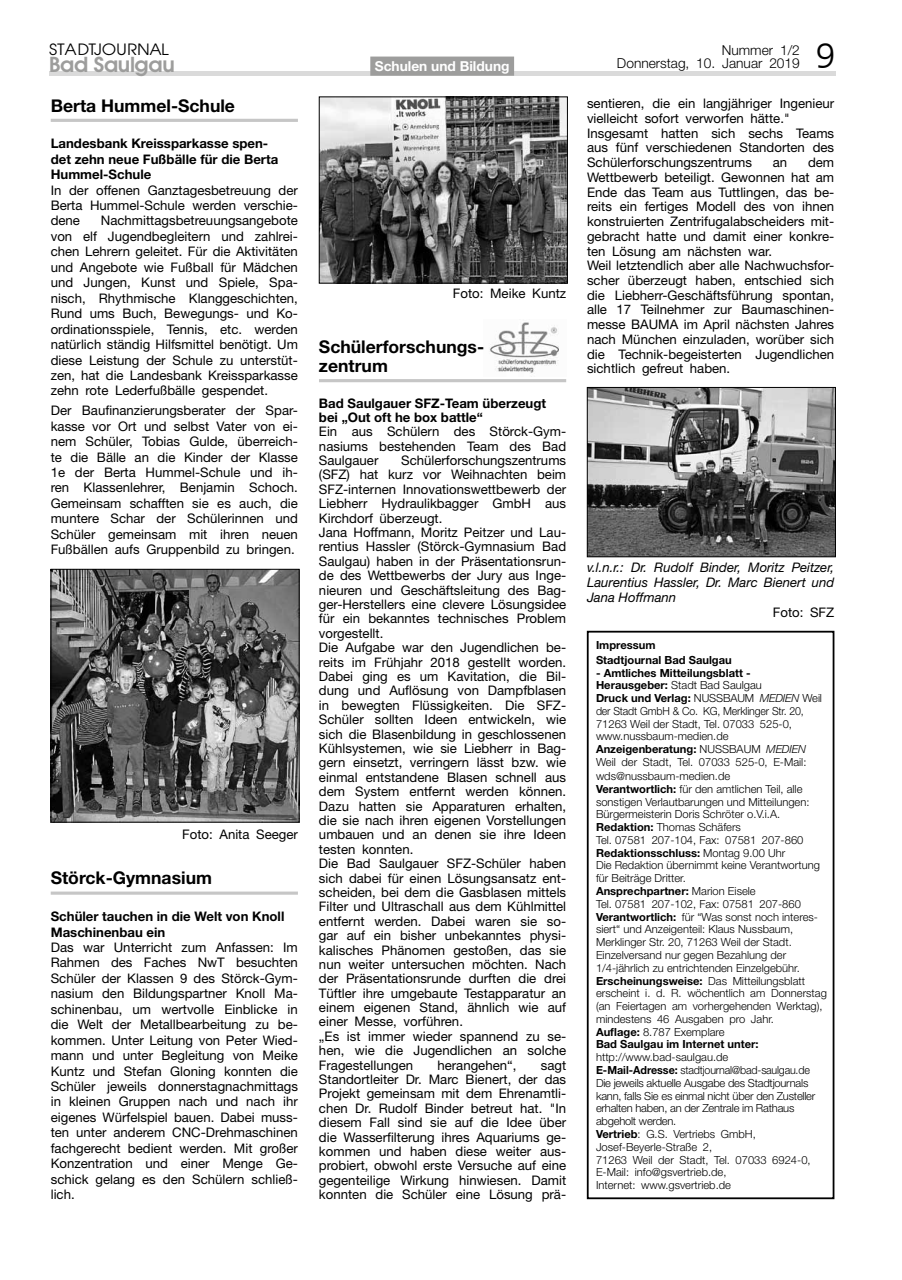
<style>
.page{position:relative;width:902px;height:1280px;background:#fff}
.page>*{position:absolute;margin:0;border:0;box-sizing:border-box;transform-origin:0 0}
.t1{font:300 35.1px "Frutiger";color:#000}
.t2{font:600 21.45px "Avant Garde Two BQ";letter-spacing:-.02em;color:#9d9d9c}
.t3{font:700 17.55px/19.2px "Helvetica Neue";color:#000}
.t4{font:16.35px "Avant Garde Two BQ";color:#000;scale:1.08 1}
.t5{font:300 13.65px/13.5px "Helvetica Neue";color:#000;text-align:right}
.t6{font:700 13.65px "Helvetica Neue";color:#fff}
.t7{font:13.2px/14.4px "Helvetica Neue";color:#000;text-align:justify}
.t8{font:700 13.2px/15.5px "Helvetica Neue";color:#000}
.t9{font:italic 13.2px/14.7px "Helvetica Neue";color:#000;text-align:justify}
.t10{font:300 11.1px/12.8px "Helvetica Neue";color:#000}
.t11{font:300 11.1px/12.8px "Helvetica Neue";letter-spacing:-.02em;color:#000}
.t12{font:700 11.1px/14.9px "Helvetica Neue";color:#000}
.s1{font-weight:700}
.s2{font-style:italic}
</style>
<div class="page">
<div style="left:49px;top:71px;width:786px;height:5px;background:#dadada"></div>
<div style="left:370px;top:57px;width:144px;height:19px;background:#9d9d9c"></div>
<hr style="left:51px;top:119px;width:247px;height:3px;background:#c6c6c6">
<svg style="left:51px;top:891px;width:247px;height:4px"></svg>
<img style="left:53px;top:571px;width:244px;height:249px">
<div style="left:51px;top:569px;width:248px;height:253px;border:1px solid #000"></div>
<hr style="left:319px;top:379px;width:247px;height:3px;background:#c6c6c6">
<img style="left:321px;top:99px;width:244px;height:182px">
<div style="left:319px;top:97px;width:248px;height:186px;border:1px solid #000"></div>
<img style="left:489px;top:322px;width:70px;height:51px">
<img style="left:589px;top:389px;width:244px;height:166px">
<div style="left:587px;top:387px;width:248px;height:170px;border:1px solid #000"></div>
<div style="left:586px;top:631px;width:248px;height:568px;border:2px solid #000"></div>
<p class="t4" style="left:49px;top:40px;width:112px">STADTJOURNAL</p>
<h2 class="t2" style="left:49px;top:52px;width:127px">Bad Saulgau</h2>
<p class="t6" style="left:375px;top:57px;width:136px">Schulen und Bildung</p>
<h3 class="t3" style="left:51px;top:95px;width:186px">Berta Hummel-Schule</h3>
<p class="t8" style="left:51px;top:136px;width:229px">Landesbank Kreissparkasse spen&shy;det zehn neue Fußbälle für die Berta<br>Hummel-Schule</p>
<p class="t7" style="left:51px;top:182px;width:249px;line-height:15.5px">In der offenen Ganztagesbetreuung der Berta Hummel-Schule werden verschie&shy;dene</p>
<p class="t7" style="left:51px;top:213px;width:249px;line-height:15.5px;text-indent:50px">Nachmittagsbetreuungsangebote von elf Jugendbegleitern und zahlrei&shy;chen Lehrern geleitet. Für die Aktivitäten und Angebote wie Fußball für Mädchen und Jungen, Kunst und Spiele, Spa&shy;nisch, Rhythmische Klanggeschichten, Rund ums Buch, Bewegungs- und Ko&shy;ordinationsspiele, Tennis, etc. werden natürlich ständig Hilfsmittel benötigt. Um diese Leistung der Schule zu unterstüt&shy;zen, hat die Landesbank Kreissparkasse zehn rote Lederfußbälle gespendet.</p>
<p class="t7" style="left:51px;top:402px;width:249px;line-height:15.5px">Der Baufinanzierungsberater der Spar&shy;kasse vor Ort und selbst Vater von ei&shy;nem Schüler, Tobias Gulde, überreich&shy;te die Bälle an die Kinder der Klasse 1e der Berta Hummel-Schule und ih&shy;ren Klassenlehrer, Benjamin Schoch.<br>Gemeinsam schafften sie es auch, die muntere Schar der Schülerinnen und Schüler gemeinsam mit ihren neuen Fußbällen aufs Gruppenbild zu bringen.</p>
<p class="t7" style="left:453px;top:286px;width:115px">Foto: Meike Kuntz</p>
<h3 class="t3" style="left:319px;top:336px;width:167px">Schülerforschungs&shy;zentrum</h3>
<p class="t8" style="left:319px;top:395px;width:228px;line-height:14.4px">Bad Saulgauer SFZ-Team überzeugt bei „Out oft he box battle“</p>
<p class="t7" style="left:319px;top:424px;width:249px">Ein aus Schülern des Störck-Gym&shy;nasiums bestehenden Team des Bad Saulgauer</p>
<p class="t7" style="left:319px;top:453px;width:249px;text-align:left;text-indent:82px">Schülerforschungszentrums (SFZ) hat kurz vor Weihnachten beim SFZ-internen Innovationswettbewerb der Liebherr Hydraulikbagger GmbH aus Kirchdorf überzeugt.<br>Jana Hoffmann, Moritz Peitzer und Lau&shy;rentius Hassler (Störck-Gymnasium Bad Saulgau) haben in der Präsentationsrun&shy;de des Wettbewerbs der Jury aus Inge&shy;nieuren und Geschäftsleitung des Bag&shy;ger-Herstellers eine clevere Lösungsidee für ein bekanntes technisches Problem vorgestellt.<br>Die Aufgabe war den Jugendlichen be&shy;reits im Frühjahr 2018 gestellt worden.<br>Dabei ging es um Kavitation, die Bil&shy;dung und Auflösung von Dampfblasen in bewegten Flüssigkeiten. Die SFZ-Schüler sollten Ideen entwickeln, wie sich die Blasenbildung in geschlossenen Kühlsystemen, wie sie Liebherr in Bag&shy;gern einsetzt, verringern lässt bzw. wie einmal entstandene Blasen schnell aus dem System entfernt werden können.<br>Dazu hatten sie Apparaturen erhalten, die sie nach ihren eigenen Vorstellungen umbauen und an denen sie ihre Ideen testen konnten.<br>Die Bad Saulgauer SFZ-Schüler haben sich dabei für einen Lösungsansatz ent&shy;scheiden, bei dem die Gasblasen mittels Filter und Ultraschall aus dem Kühlmittel entfernt werden. Dabei waren sie so&shy;gar auf ein bisher unbekanntes physi&shy;kalisches Phänomen gestoßen, das sie nun weiter untersuchen möchten. Nach der Präsentationsrunde durften die drei Tüftler ihre umgebaute Testapparatur an einem eigenen Stand, ähnlich wie auf einer Messe, vorführen.<br>„Es ist immer wieder spannend zu se&shy;hen, wie die Jugendlichen an solche Fragestellungen</p>
<p class="t7" style="left:182px;top:826px;width:117px">Foto: Anita Seeger</p>
<h3 class="t3" style="left:51px;top:868px;width:163px">Störck-Gymnasium</h3>
<p class="t8" style="left:51px;top:908px;width:235px">Schüler tauchen in die Welt von Knoll<br>Maschinenbau ein</p>
<p class="t7" style="left:51px;top:939px;width:249px;line-height:15.5px">Das war Unterricht zum Anfassen: Im Rahmen des Faches NwT besuchten Schüler der Klassen 9 des Störck-Gym&shy;nasium den Bildungspartner Knoll Ma&shy;schinenbau, um wertvolle Einblicke in die Welt der Metallbearbeitung zu be&shy;kommen. Unter Leitung von Peter Wied&shy;mann und unter Begleitung von Meike Kuntz und Stefan Gloning konnten die Schüler jeweils donnerstagnachmittags in kleinen Gruppen nach und nach ihr eigenes Würfelspiel bauen. Dabei muss&shy;ten unter anderem CNC-Drehmaschinen fachgerecht bedient werden. Mit großer Konzentration und einer Menge Ge&shy;schick gelang es den Schülern schließ&shy;lich.</p>
<p class="t7" style="left:437px;top:1057px;width:80px">herangehen“,</p>
<p class="t7" style="left:319px;top:1057px;width:249px;text-indent:222px">sagt Standortleiter Dr. Marc Bienert, der das Projekt gemeinsam mit dem Ehrenamtli&shy;chen Dr. Rudolf Binder betreut hat. "In diesem Fall sind sie auf die Idee über die Wasserfilterung ihres Aquariums ge&shy;kommen und haben diese weiter aus&shy;probiert, obwohl erste Versuche auf eine gegenteilige Wirkung hinwiesen. Damit konnten die Schüler eine Lösung prä-</p>
<p class="t5" style="left:617px;top:43px;width:184px">Nummer 1/2<br>Donnerstag, 10. Januar 2019</p>
<h1 class="t1" style="left:815px;top:36px;width:21px">9</h1>
<p class="t7" style="left:587px;top:96px;width:249px;text-align:left">sentieren, die ein langjähriger Ingenieur vielleicht sofort verworfen hätte." Insgesamt hatten sich sechs Teams aus fünf verschiedenen Standorten des Schülerforschungszentrums</p>
<p class="t7" style="left:587px;top:155px;width:249px;text-align:left;text-indent:221px">dem Wettbewerb beteiligt. Gewonnen hat am Ende das Team aus Tuttlingen, das be&shy;reits ein fertiges Modell des von ihnen konstruierten Zentrifugalabscheiders mit&shy;gebracht hatte und damit einer konkre&shy;ten Lösung am nächsten war.<br>Weil letztendlich aber alle Nachwuchsfor&shy;scher überzeugt haben, entschied sich die Liebherr-Geschäftsführung spontan, alle 17 Teilnehmer zur Baumaschinen&shy;messe BAUMA im April nächsten Jahres nach München einzuladen, worüber sich die Technik-begeisterten Jugendlichen sichtlich gefreut haben.</p>
<p class="t7" style="left:772px;top:155px;width:16px">an</p>
<p class="t9" style="left:587px;top:560px;width:249px">v.l.n.r.: Dr. Rudolf Binder, Moritz Peitzer, Laurentius Hassler, Dr. Marc Bienert und Jana Hoffmann</p>
<p class="t7" style="left:772px;top:604px;width:63px">Foto: SFZ</p>
<p class="t12" style="left:596px;top:637px;width:137px">Impressum<br>Stadtjournal Bad Saulgau</p>
<p class="t10" style="left:596px;top:666px;width:227px"><span class="s1">- Amtliches Mitteilungsblatt - Herausgeber:</span> Stadt Bad Saulgau<br><span class="s1">Druck und Verlag:</span> NUSSBAUM <span class="s2">MEDIEN</span> Weil der Stadt GmbH &amp; Co. KG, Merklinger Str. 20, 71263 Weil der Stadt, Tel. 07033 525-0, www.nussbaum-medien.de <span class="s1">Anzeigenberatung:</span> NUSSBAUM <span class="s2">MEDIEN </span>Weil der Stadt, Tel. 07033 525-0, E-Mail:</p>
<p class="t10" style="left:596px;top:769px;width:232px">wds@nussbaum-medien.de<br><span class="s1">Verantwortlich:</span> für den amtlichen Teil, alle sonstigen Verlautbarungen und Mitteilungen:<br>Bürgermeisterin Doris Schröter o.V.i.A.<br><span class="s1">Redaktion:</span> Thomas Schäfers<br>Tel. 07581 207-104, Fax: 07581 207-860<br><span class="s1">Redaktionsschluss:</span> Montag 9.00 Uhr<br>Die Redaktion übernimmt keine Verantwortung für Beiträge Dritter.<br><span class="s1">Ansprechpartner:</span> Marion Eisele<br>Tel. 07581 207-102, Fax: 07581 207-860<br><span class="s1">Verantwortlich:</span> für “Was sonst noch interes&shy;siert“ und Anzeigenteil: Klaus Nussbaum, Merklinger Str. 20, 71263 Weil der Stadt.<br>Einzelversand nur gegen Bezahlung der 1/4-jährlich zu entrichtenden Einzelgebühr.<br><span class="s1">Erscheinungsweise:</span> Das Mitteilungsblatt erscheint i. d. R. wöchentlich am Donnerstag (an Feiertagen am vorhergehenden Werktag), mindestens 46 Ausgaben pro Jahr.<br><span class="s1">Auflage:</span> 8.787 Exemplare<br><span class="s1">Bad Saulgau im Internet unter:</span></p>
<p class="t11" style="left:596px;top:1051px;width:221px">http://www.bad-saulgau.de<br><span class="s1">E-Mail-Adresse:</span> stadtjournal@bad-saulgau.de Die jeweils aktuelle Ausgabe des Stadtjournals kann, falls Sie es einmal nicht über den Zusteller erhalten haben, an der Zentrale im Rathaus abgeholt werden.<br><span class="s1">Vertrieb</span>: G.S. Vertriebs GmbH, Josef-Beyerle-Straße 2,<br>71263 Weil der Stadt, Tel. 07033 6924-0, E-Mail: info@gsvertrieb.de,<br>Internet: www.gsvertrieb.de</p>
</div>
